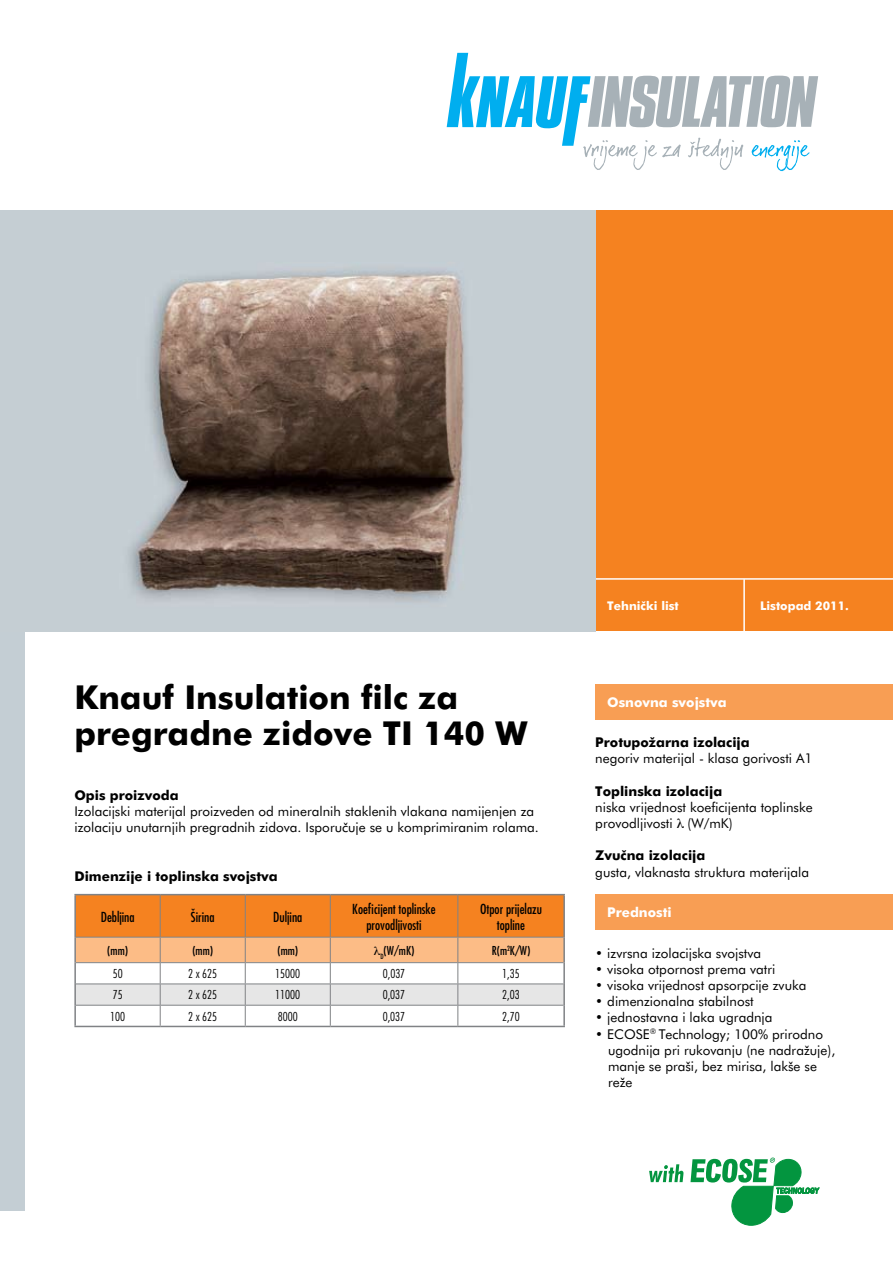
<style>
.page{position:relative;width:893px;height:1263px;background:#fff}
.page>*{position:absolute;margin:0;border:0;box-sizing:border-box;transform-origin:0 0}
.t1{font:700 33px/36px "Futura";color:#000}
.t2{font:13.5px/16.2px "Futura";color:#000}
.t3{font:700 13.5px "Futura";color:#000}
.t4{font:condensed 13.5px/16.2px "Futura";color:#000;text-align:center}
.t5{font:700 13.5px "Futura";color:#fff}
.t6{font:300 condensed 12px "Futura";color:#000}
.t7{font:condensed 12px "Futura";color:#000}
.t8{font:700 12px "Futura";color:#fff}
</style>
<div class="page">
<div style="left:595px;top:210px;width:298px;height:421px;background:#f58220"></div>
<div style="left:0;top:624px;width:25px;height:586px;background:#c4ced4"></div>
<hr style="left:595px;top:578px;width:298px;height:2px;background:#fff">
<hr style="left:743px;top:579px;width:2px;height:52px;background:#fff">
<svg style="left:447px;top:53px;width:371px;height:118px"></svg>
<hr style="left:74px;top:894px;width:86px;height:1px;background:#808285">
<hr style="left:74px;top:895px;width:2px;height:42px;background:#808285">
<hr style="left:160px;top:894px;width:85px;height:1px;background:#808285">
<hr style="left:245px;top:894px;width:85px;height:1px;background:#808285">
<hr style="left:330px;top:894px;width:128px;height:1px;background:#808285">
<hr style="left:458px;top:894px;width:107px;height:1px;background:#808285">
<hr style="left:563px;top:895px;width:2px;height:42px;background:#808285">
<hr style="left:74px;top:937px;width:2px;height:26px;background:#808285">
<hr style="left:563px;top:937px;width:2px;height:26px;background:#808285">
<hr style="left:74px;top:963px;width:2px;height:21px;background:#808285">
<hr style="left:563px;top:963px;width:2px;height:21px;background:#808285">
<hr style="left:74px;top:984px;width:2px;height:21px;background:#808285">
<hr style="left:563px;top:984px;width:2px;height:21px;background:#808285">
<hr style="left:74px;top:1005px;width:2px;height:21px;background:#808285">
<hr style="left:563px;top:1005px;width:2px;height:21px;background:#808285">
<hr style="left:74px;top:1026px;width:86px;height:1px;background:#808285">
<hr style="left:160px;top:1026px;width:85px;height:1px;background:#808285">
<hr style="left:245px;top:1026px;width:85px;height:1px;background:#808285">
<hr style="left:330px;top:1026px;width:128px;height:1px;background:#808285">
<hr style="left:458px;top:1026px;width:107px;height:1px;background:#808285">
<div style="left:595px;top:684px;width:298px;height:35px;background:#f89e54"></div>
<div style="left:595px;top:895px;width:298px;height:35px;background:#f89e54"></div>
<img style="left:0;top:210px;width:595px;height:421px">
<svg style="left:649px;top:1164px;width:34px;height:18px"></svg>
<svg style="left:690px;top:1157px;width:130px;height:69px"></svg>
<svg style="left:75px;top:895px;width:489px;height:131px"></svg>
<h1 class="t1" style="left:74px;top:679px;width:455px">Knauf Insulation filc za pregradne zidove TI 140 W</h1>
<p class="t3" style="left:74px;top:787px;width:106px">Opis proizvoda</p>
<p class="t2" style="left:74px;top:803px;width:466px">Izolacijski materijal proizveden od mineralnih staklenih vlakana namijenjen za izolaciju unutarnjih pregradnih zidova. IsporuËuje se u komprimiranim rolama.</p>
<p class="t3" style="left:74px;top:868px;width:205px">Dimenzije i toplinska svojstva</p>
<p class="t4" style="left:101px;top:908px;width:35px">Debljina</p>
<p class="t4" style="left:191px;top:908px;width:25px">Širina</p>
<p class="t4" style="left:273px;top:908px;width:31px">Duljina</p>
<p class="t4" style="left:352px;top:900px;width:85px">Koeficijent toplinske provodljivosti</p>
<p class="t4" style="left:480px;top:900px;width:63px">Otpor prijelazu topline</p>
<p class="t7" style="left:107px;top:943px;width:22px">(mm)</p>
<p class="t7" style="left:192px;top:943px;width:22px">(mm)</p>
<p class="t7" style="left:277px;top:943px;width:22px">(mm)</p>
<p class="t7" style="left:380px;top:943px;width:36px"><sub>D</sub>(W/mK)</p>
<p class="t7" style="left:492px;top:943px;width:40px">R(m<sup>2</sup>K/W)</p>
<p class="t6" style="left:113px;top:966px;width:11px">50</p>
<p class="t6" style="left:188px;top:966px;width:30px">2 x 625</p>
<p class="t6" style="left:275px;top:966px;width:26px">15000</p>
<p class="t6" style="left:383px;top:966px;width:24px">0,037</p>
<p class="t6" style="left:502px;top:966px;width:19px">1,35</p>
<p class="t6" style="left:113px;top:987px;width:11px">75</p>
<p class="t6" style="left:188px;top:987px;width:30px">2 x 625</p>
<p class="t6" style="left:275px;top:987px;width:26px">11000</p>
<p class="t6" style="left:383px;top:987px;width:24px">0,037</p>
<p class="t6" style="left:502px;top:987px;width:19px">2,03</p>
<p class="t6" style="left:110px;top:1008px;width:16px">100</p>
<p class="t6" style="left:188px;top:1008px;width:30px">2 x 625</p>
<p class="t6" style="left:278px;top:1008px;width:21px">8000</p>
<p class="t6" style="left:383px;top:1008px;width:24px">0,037</p>
<p class="t6" style="left:502px;top:1008px;width:19px">2,70</p>
<p class="t8" style="left:607px;top:598px;width:73px">TehniËki list</p>
<p class="t8" style="left:760px;top:598px;width:90px">Listopad 2011.</p>
<p class="t5" style="left:607px;top:694px;width:121px">Osnovna svojstva</p>
<p class="t3" style="left:595px;top:734px;width:156px">Protupoæarna izolacija</p>
<p class="t2" style="left:595px;top:750px;width:219px">negoriv materijal - klasa gorivosti A1</p>
<p class="t3" style="left:595px;top:783px;width:128px">Toplinska izolacija</p>
<p class="t2" style="left:595px;top:799px;width:219px">niska vrijednost koeficijenta toplinske provodljivosti (W/mK)</p>
<p class="t3" style="left:595px;top:847px;width:112px">ZvuËna izolacija</p>
<p class="t2" style="left:595px;top:864px;width:215px">gusta, vlaknasta struktura materijala</p>
<p class="t5" style="left:607px;top:904px;width:66px">Prednosti</p>
<p class="t2" style="left:595px;top:944px;width:167px">• izvrsna izolacijska svojstva</p>
<p class="t2" style="left:595px;top:961px;width:182px">• visoka otpornost prema vatri</p>
<p class="t2" style="left:595px;top:977px;width:213px">• visoka vrijednost apsorpcije zvuka</p>
<p class="t2" style="left:595px;top:993px;width:160px">• dimenzionalna stabilnost</p>
<p class="t2" style="left:595px;top:1009px;width:179px">• jednostavna i laka ugradnja</p>
<p class="t2" style="left:608px;top:1025px;width:229px;text-indent:-13px">• ECOSE<sup>®</sup> Technology; 100% prirodno ugodnija pri rukovanju (ne nadraæuje), manje se praπi, bez mirisa, lakπe se reæe</p>
</div>
